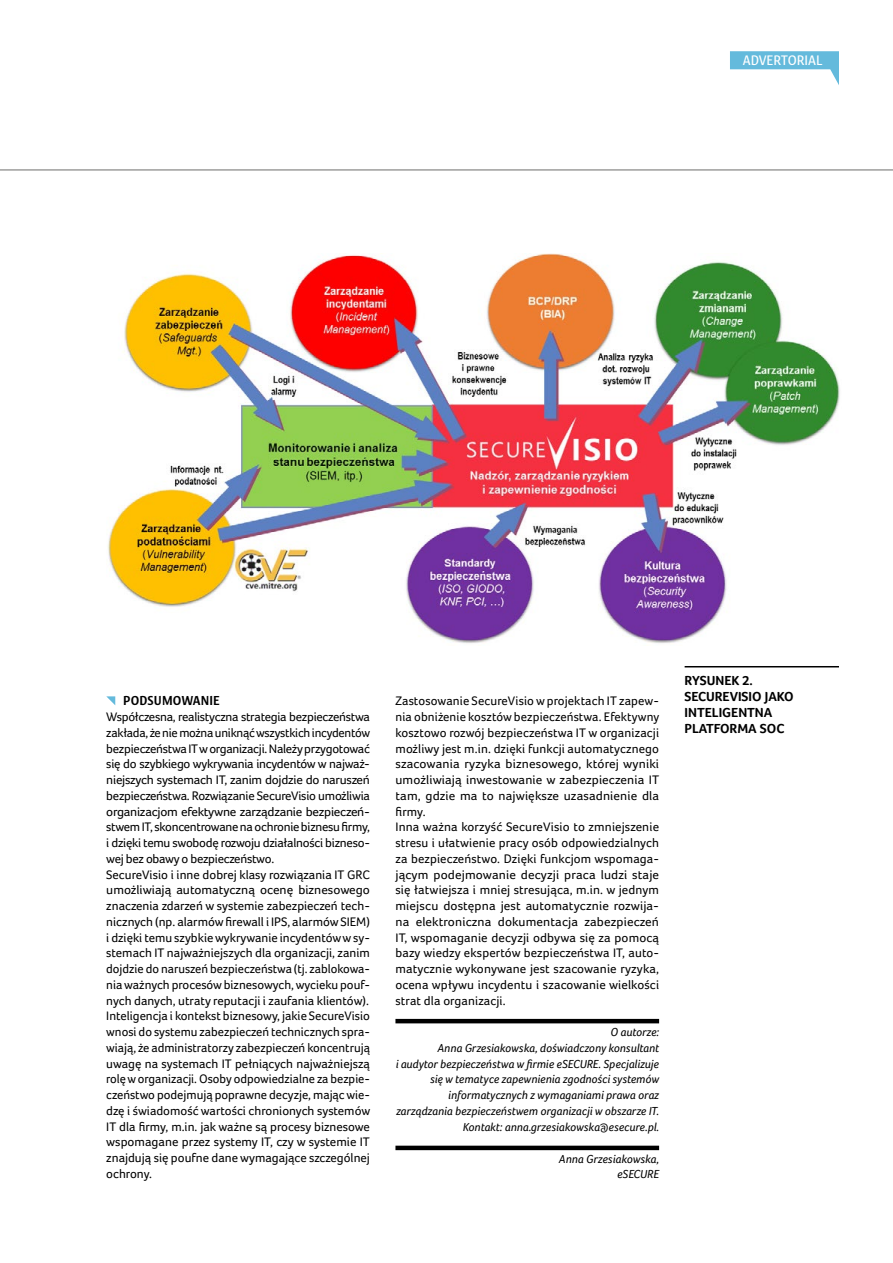
<style>
.page{position:relative;width:893px;height:1263px;background:#fff}
.page>*{position:absolute;margin:0;border:0;box-sizing:border-box;transform-origin:0 0}
.t1{font:700 13.5px/16.2px "Foco";color:#000}
.t2{font:500 13.5px "Klaus FY";color:#fff}
.t3{font:12.75px/15.8px "Foco";color:#000}
.t4{font:700 12.75px "Klaus FY";letter-spacing:.01em;color:#000}
.t5{font:italic 12px/15.8px "Foco";color:#000;text-align:right}
</style>
<div class="page">
<hr style="left:395px;top:1146px;width:264px;height:4px;background:#000">
<svg style="left:106px;top:696px;width:9px;height:9px"></svg>
<hr style="left:395px;top:1019px;width:264px;height:4px;background:#000">
<hr style="left:0;top:169px;width:893px;height:2px;background:#9d9d9c">
<img style="left:108px;top:253px;width:732px;height:390px">
<hr style="left:685px;top:666px;width:154px;height:1px;background:#000">
<svg style="left:730px;top:51px;width:109px;height:34px"></svg>
<p class="t2" style="left:743px;top:52px;width:81px">ADVERTORIAL</p>
<p class="t4" style="left:123px;top:693px;width:98px">PODSUMOWANIE</p>
<p class="t3" style="left:106px;top:709px;width:265px">Współczesna, realistyczna strategia bezpieczeństwa zakłada, że nie można uniknąć wszystkich incydentów bezpieczeństwa IT w organizacji. Należy przygotować się do szybkiego wykrywania incydentów w najważ&shy;niejszych systemach IT, zanim dojdzie do naruszeń bezpieczeństwa. Rozwiązanie SecureVisio umożliwia organizacjom efektywne zarządzanie bezpieczeń&shy;stwem IT, skoncentrowane na ochronie biznesu firmy, i dzięki temu swobodę rozwoju działalności bizneso&shy;wej bez obawy o bezpieczeństwo.<br>SecureVisio i inne dobrej klasy rozwiązania IT GRC umożliwiają automatyczną ocenę biznesowego znaczenia zdarzeń w systemie zabezpieczeń tech&shy;nicznych (np. alarmów firewall i IPS, alarmów SIEM) i dzięki temu szybkie wykrywanie incydentów w sy&shy;stemach IT najważniejszych dla organizacji, zanim dojdzie do naruszeń bezpieczeństwa (tj. zablokowa&shy;nia ważnych procesów biznesowych, wycieku pouf&shy;nych danych, utraty reputacji i zaufania klientów).<br>Inteligencja i kontekst biznesowy, jakie SecureVisio wnosi do systemu zabezpieczeń technicznych spra&shy;wiają, że administratorzy zabezpieczeń koncentrują uwagę na systemach IT pełniących najważniejszą rolę w organizacji. Osoby odpowiedzialne za bezpie&shy;czeństwo podejmują poprawne decyzje, mając wie&shy;dzę i świadomość wartości chronionych systemów IT dla firmy, m.in. jak ważne są procesy biznesowe wspomagane przez systemy IT, czy w systemie IT znajdują się poufne dane wymagające szczególnej ochrony.</p>
<p class="t3" style="left:395px;top:693px;width:265px">Zastosowanie SecureVisio w projektach IT zapew&shy;nia obniżenie kosztów bezpieczeństwa. Efektywny kosztowo rozwój bezpieczeństwa IT w organizacji możliwy jest m.in. dzięki funkcji automatycznego szacowania ryzyka biznesowego, której wyniki umożliwiają inwestowanie w zabezpieczenia IT tam, gdzie ma to największe uzasadnienie dla firmy.<br>Inna ważna korzyść SecureVisio to zmniejszenie stresu i ułatwienie pracy osób odpowiedzialnych za bezpieczeństwo. Dzięki funkcjom wspomaga&shy;jącym podejmowanie decyzji praca ludzi staje się łatwiejsza i mniej stresująca, m.in. w jednym miejscu dostępna jest automatycznie rozwija&shy;na elektroniczna dokumentacja zabezpieczeń IT, wspomaganie decyzji odbywa się za pomocą bazy wiedzy ekspertów bezpieczeństwa IT, auto&shy;matycznie wykonywane jest szacowanie ryzyka, ocena wpływu incydentu i szacowanie wielkości strat dla organizacji.</p>
<p class="t5" style="left:396px;top:1024px;width:265px">O autorze:<br>Anna Grzesiakowska, doświadczony konsultant<br>i audytor bezpieczeństwa w firmie eSECURE. Specjalizuje się w tematyce zapewnienia zgodności systemów informatycznych z wymaganiami prawa oraz zarządzania bezpieczeństwem organizacji w obszarze IT.<br>Kontakt: anna.grzesiakowska@esecure.pl.</p>
<p class="t5" style="left:559px;top:1151px;width:102px;line-height:15px">Anna Grzesiakowska, eSECURE</p>
<p class="t1" style="left:685px;top:672px;width:111px">RYSUNEK 2.<br>SECUREVISIO JAKO<br>INTELIGENTNA<br>PLATFORMA SOC</p>
</div>
